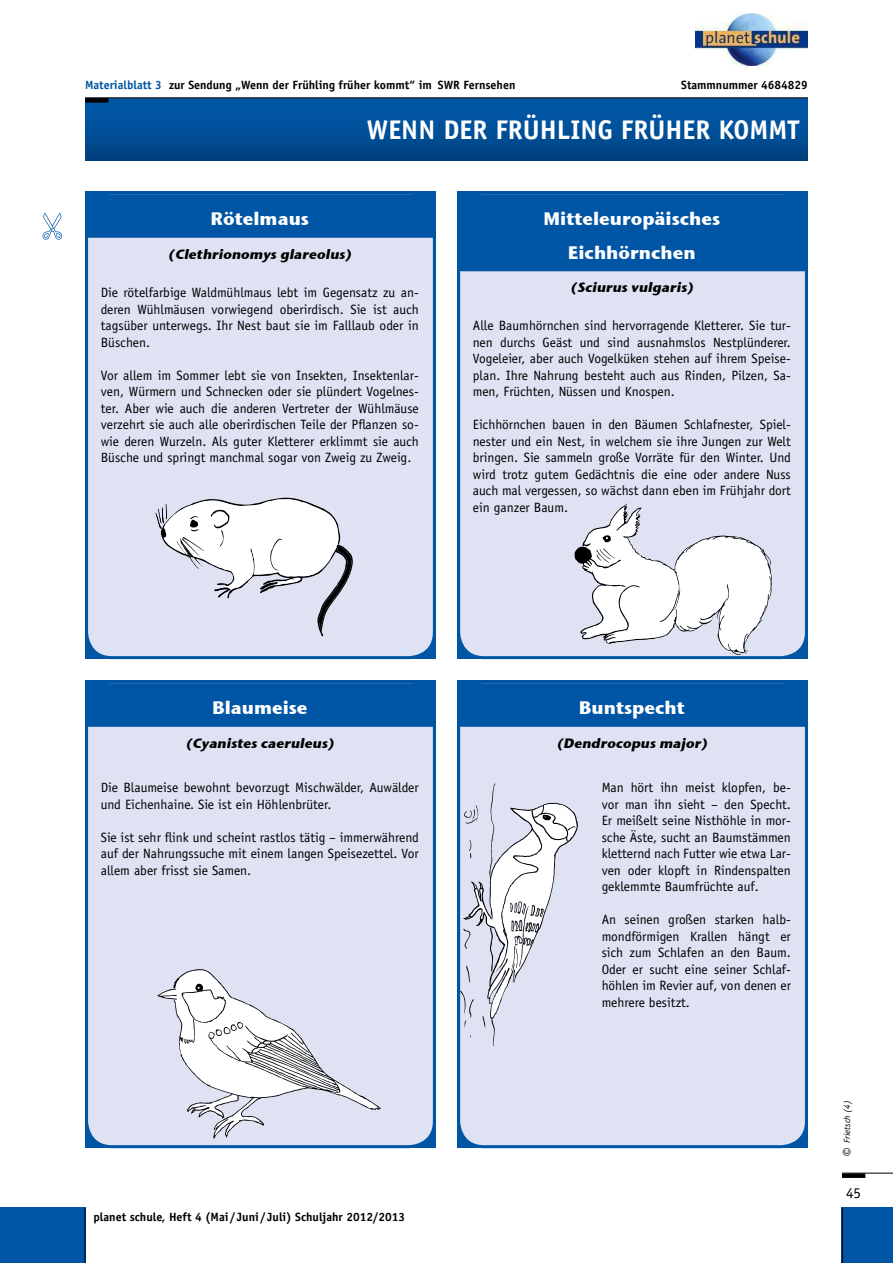
<style>
.page{position:relative;width:893px;height:1263px;background:#fff}
.page>*{position:absolute;margin:0;border:0;box-sizing:border-box;transform-origin:0 0}
.t1{font:700 27px "Officina Sans Std";color:#fff}
.t2{font:700 18px/33.5px "Stone Sans ITC";color:#fff;text-align:center}
.t3{font:15px "Officina Sans Std";color:#000}
.t4{font:13.5px/16.5px "Officina Sans Std";color:#000;text-align:justify}
.t5{font:italic 700 13.5px "Stone Sans ITC";color:#000}
.t6{font:700 12px "Officina Sans Std";color:#000}
.t7{font:italic 9px "Officina Sans Std";color:#000}
.s1{color:#0055a4}
.s2{font-size:16.5px}
</style>
<div class="page">
<hr style="left:842px;top:1173px;width:51px;height:1px;background:#000">
<div style="left:842px;top:1173px;width:23px;height:5px;background:#000"></div>
<div style="left:842px;top:1208px;width:51px;height:55px;background:#0055a4"></div>
<hr style="left:842px;top:1208px;width:1px;height:55px;background:#000">
<div style="left:0;top:1208px;width:85px;height:55px;background:#0055a4"></div>
<hr style="left:85px;top:1208px;width:1px;height:55px;background:#000">
<div style="left:85px;top:99px;width:723px;height:62px;background:linear-gradient(to bottom,#0059ac,#004381)"></div>
<hr style="left:85px;top:97px;width:723px;height:1px;background:#000">
<div style="left:85px;top:98px;width:23px;height:5px;background:#000"></div>
<div style="left:87px;top:193px;width:347px;height:465px;background:#dee2f3;border-radius:26px"></div>
<div style="left:86px;top:194px;width:348px;height:44px;background:#0055a4"></div>
<div style="left:85px;top:191px;width:351px;height:468px;border:3px solid #0055a4;border-radius:26px"></div>
<div style="left:87px;top:682px;width:347px;height:465px;background:#dee2f3;border-radius:26px"></div>
<div style="left:86px;top:683px;width:348px;height:44px;background:#0055a4"></div>
<div style="left:85px;top:680px;width:351px;height:468px;border:3px solid #0055a4;border-radius:26px"></div>
<div style="left:459px;top:193px;width:347px;height:465px;background:#dee2f3;border-radius:26px"></div>
<div style="left:458px;top:194px;width:348px;height:44px;background:#0055a4"></div>
<div style="left:458px;top:228px;width:348px;height:43px;background:#0055a4"></div>
<div style="left:457px;top:191px;width:351px;height:468px;border:3px solid #0055a4;border-radius:26px"></div>
<div style="left:459px;top:682px;width:347px;height:465px;background:#dee2f3;border-radius:26px"></div>
<div style="left:458px;top:683px;width:348px;height:44px;background:#0055a4"></div>
<div style="left:457px;top:680px;width:351px;height:468px;border:3px solid #0055a4;border-radius:26px"></div>
<svg style="left:156px;top:498px;width:197px;height:138px"></svg>
<svg style="left:157px;top:969px;width:224px;height:169px"></svg>
<svg style="left:460px;top:783px;width:118px;height:263px"></svg>
<svg style="left:575px;top:504px;width:197px;height:151px"></svg>
<svg style="left:43px;top:213px;width:19px;height:27px"></svg>
<img style="left:696px;top:14px;width:111px;height:52px">
<p class="t6" style="left:85px;top:78px;width:432px"><span class="s1">Materialblatt 3</span> zur Sendung „Wenn der Frühling früher kommt“ im SWR Fernsehen</p>
<p class="t6" style="left:681px;top:78px;width:128px">Stammnummer 4684829</p>
<h1 class="t1" style="left:367px;top:113px;width:434px">Wenn der Frühling früher kommt</h1>
<h2 class="t2" style="left:211px;top:201px;width:100px">Rötelmaus</h2>
<p class="t5" style="left:168px;top:242px;width:189px">(Clethrionomysglareolus)</p>
<p class="t4" style="left:101px;top:284px;width:319px">Die rötelfarbige Waldmühlmaus lebt im Gegensatz zu an&shy;deren Wühlmäusen vorwiegend oberirdisch. Sie ist auch tagsüber unterwegs. Ihr Nest baut sie im Falllaub oder in Büschen.</p>
<p class="t4" style="left:101px;top:367px;width:320px">Vor allem im Sommer lebt sie von Insekten, Insektenlar&shy;ven, Würmern und Schnecken oder sie plündert Vogelnes&shy;ter. Aber wie auch die anderen Vertreter der Wühlmäuse verzehrt sie auch alle oberirdischen Teile der Pflanzen so&shy;wie deren Wurzeln. Als guter Kletterer erklimmt sie auch Büsche und springt manchmal sogar von Zweig zu Zweig.</p>
<h2 class="t2" style="left:543px;top:201px;width:178px">Mitteleuropäisches<br>Eichhörnchen</h2>
<p class="t5" style="left:570px;top:275px;width:129px">(Sciurusvulgaris)</p>
<p class="t4" style="left:473px;top:317px;width:320px">Alle Baumhörnchen sind hervorragende Kletterer. Sie tur&shy;nen durchs Geäst und sind ausnahmslos Nestplünderer.<br>Vogeleier, aber auch Vogelküken stehen auf ihrem Speise&shy;plan. Ihre Nahrung besteht auch aus Rinden, Pilzen, Sa&shy;men, Früchten, Nüssen und Knospen.</p>
<p class="t4" style="left:473px;top:416px;width:320px">Eichhörnchen bauen in den Bäumen Schlafnester, Spiel&shy;nester und ein Nest, in welchem sie ihre Jungen zur Welt bringen. Sie sammeln große Vorräte für den Winter. Und wird trotz gutem Gedächtnis die eine oder andere Nuss auch mal vergessen, so wächst dann eben im Frühjahr dort ein ganzer Baum.￼</p>
<h2 class="t2" style="left:212px;top:690px;width:97px">Blaumeise</h2>
<p class="t5" style="left:185px;top:731px;width:154px">(Cyanistescaeruleus)</p>
<p class="t4" style="left:101px;top:779px;width:319px">Die Blaumeise bewohnt bevorzugt Mischwälder, Auwälder und Eichenhaine. Sie ist ein Höhlenbrüter.</p>
<p class="t4" style="left:101px;top:829px;width:320px">Sie ist sehr flink und scheint rastlos tätig – immerwährend auf der Nahrungssuche mit einem langen Speisezettel. Vor allem aber frisst sie Samen.</p>
<p class="t6" style="left:94px;top:1209px;width:313px">planet schule, Heft 4 (Mai / Juni / Juli) Schuljahr 2012/2013</p>
<h2 class="t2" style="left:579px;top:690px;width:107px">Buntspecht</h2>
<p class="t5" style="left:556px;top:731px;width:157px">(Dendrocopusmajor)</p>
<p class="t4" style="left:602px;top:779px;width:191px">Man hört ihn meist klopfen, be&shy;vor man ihn sieht – den Specht.<br>Er meißelt seine Nisthöhle in mor&shy;sche Äste, sucht an Baumstämmen kletternd nach Futter wie etwa Lar&shy;ven oder klopft in Rindenspalten geklemmte Baumfrüchte auf.</p>
<p class="t4" style="left:602px;top:911px;width:191px">An seinen großen starken halb&shy;mondförmigen Krallen hängt er sich zum Schlafen an den Baum.<br>Oder er sucht eine seiner Schlaf&shy;höhlen im Revier auf, von denen er mehrere besitzt.</p>
<p class="t7" style="left:842px;top:1157px;width:58px;rotate:-90deg"><span class="s2">©</span> Frietsch (4)</p>
<p class="t3" style="left:846px;top:1184px;width:16px">45</p>
</div>
